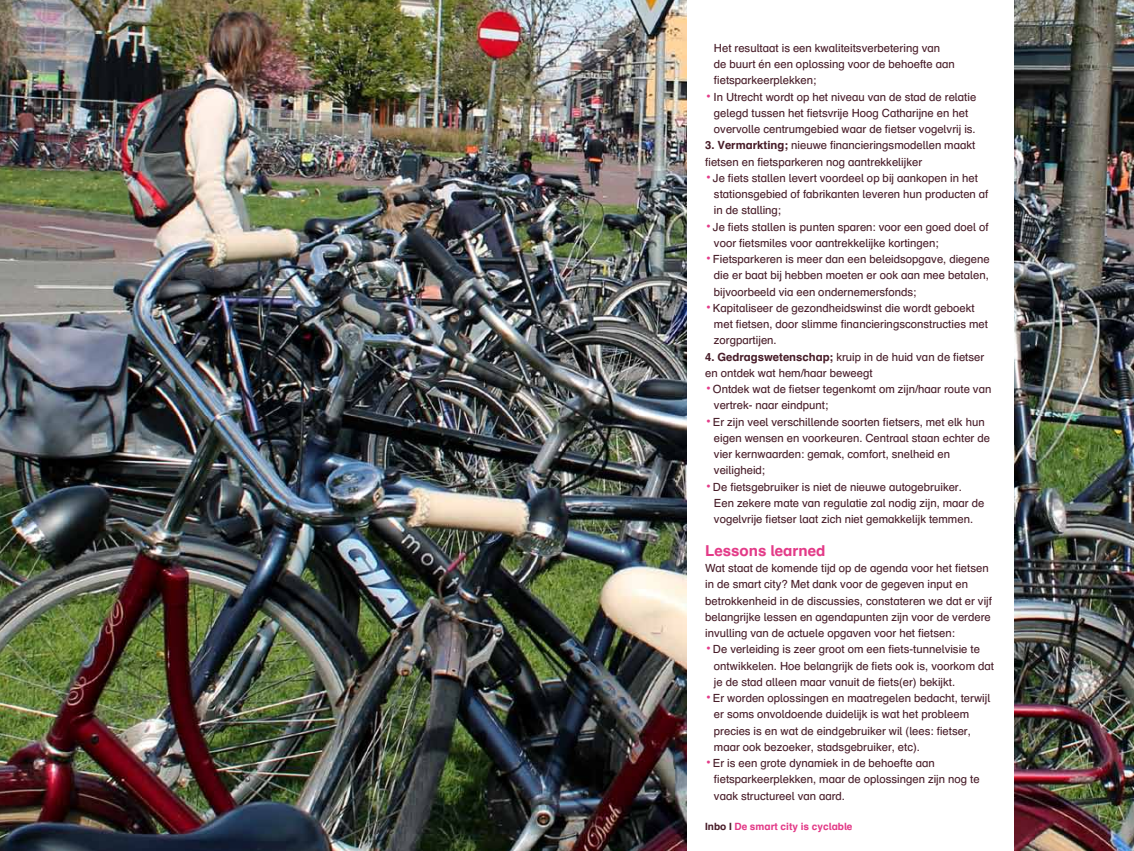
<style>
.page{position:relative;width:1134px;height:851px;background:#fff}
.page>*{position:absolute;margin:0;border:0;box-sizing:border-box;transform-origin:0 0}
.t1{font:700 15px "Schulbuch Nord";color:#e33b88}
.t2{font:11.25px/16.2px "Schulbuch Nord";color:#481d29}
.t3{font:700 10px "Schulbuch Nord";color:#e33b88}
.s1{font-size:13.75px;color:#e33b88}
.s2{font-weight:700}
.s3{color:#481d29}
</style>
<div class="page">
<img style="left:0;top:0;width:1134px;height:850px">
<div style="left:687px;top:0;width:326px;height:850px;background:#fff"></div>
<p class="t2" style="left:714px;top:39px;width:242px">Het resultaat is een kwaliteitsverbetering van de buurt én een oplossing voor de behoefte aan fietsparkeerplekken;</p>
<p class="t2" style="left:714px;top:88px;width:264px;text-indent:-9px"><span class="s1">•</span> In Utrecht wordt op het niveau van de stad de relatie gelegd tussen het fietsvrije Hoog Catharijne en het overvolle centrumgebied waar de fietser vogelvrij is.</p>
<p class="t2" style="left:705px;top:137px;width:272px"><span class="s2">3. Vermarkting;</span> nieuwe financieringsmodellen maakt fietsen en fietsparkeren nog aantrekkelijker</p>
<p class="t2" style="left:714px;top:169px;width:276px;text-indent:-9px"><span class="s1">•</span> Je fiets stallen levert voordeel op bij aankopen in het stationsgebied of fabrikanten leveren hun producten af in de stalling;</p>
<p class="t2" style="left:714px;top:218px;width:276px;text-indent:-9px"><span class="s1">•</span> Je fiets stallen is punten sparen: voor een goed doel of voor fietsmiles voor aantrekkelijke kortingen;</p>
<p class="t2" style="left:714px;top:251px;width:277px;text-align:justify;text-indent:-9px"><span class="s1">•</span> Fietsparkeren is meer dan een beleidsopgave, diegene die er baat bij hebben moeten er ook aan mee betalen, bijvoorbeeld via een ondernemersfonds;</p>
<p class="t2" style="left:714px;top:299px;width:276px;text-indent:-9px"><span class="s1">•</span> Kapitaliseer de gezondheidswinst die wordt geboekt met fietsen, door slimme financieringsconstructies met zorgpartijen.</p>
<p class="t2" style="left:705px;top:348px;width:281px"><span class="s2">4. Gedragswetenschap;</span> kruip in de huid van de fietser en ontdek wat hem/haar beweegt</p>
<p class="t2" style="left:714px;top:381px;width:279px;text-indent:-9px"><span class="s1">•</span> Ontdek wat de fietser tegenkomt om zijn/haar route van vertrek- naar eindpunt;</p>
<p class="t2" style="left:714px;top:413px;width:278px;text-indent:-9px"><span class="s1">•</span> Er zijn veel verschillende soorten fietsers, met elk hun eigen wensen en voorkeuren. Centraal staan echter de vier kernwaarden: gemak, comfort, snelheid en veiligheid;</p>
<p class="t2" style="left:714px;top:478px;width:272px;text-indent:-9px"><span class="s1">•</span> De fietsgebruiker is niet de nieuwe autogebruiker.<br>Een zekere mate van regulatie zal nodig zijn, maar de vogelvrije fietser laat zich niet gemakkelijk temmen.</p>
<h1 class="t1" style="left:705px;top:540px;width:122px">Lessons learned</h1>
<p class="t2" style="left:705px;top:559px;width:288px">Wat staat de komende tijd op de agenda voor het fietsen in de smart city? Met dank voor de gegeven input en betrokkenheid in de discussies, constateren we dat er vijf belangrijke lessen en agendapunten zijn voor de verdere invulling van de actuele opgaven voor het fietsen:</p>
<p class="t2" style="left:714px;top:641px;width:282px;text-indent:-9px"><span class="s1">•</span> De verleiding is zeer groot om een fiets-tunnelvisie te ontwikkelen. Hoe belangrijk de fiets ook is, voorkom dat je de stad alleen maar vanuit de fiets(er) bekijkt.</p>
<p class="t2" style="left:714px;top:689px;width:278px;text-indent:-9px"><span class="s1">•</span> Er worden oplossingen en maatregelen bedacht, terwijl er soms onvoldoende duidelijk is wat het probleem precies is en wat de eindgebruiker wil (lees: fietser, maar ook bezoeker, stadsgebruiker, etc).</p>
<p class="t2" style="left:714px;top:754px;width:267px;text-indent:-9px"><span class="s1">•</span> Er is een grote dynamiek in de behoefte aan fietsparkeerplekken, maar de oplossingen zijn nog te vaak structureel van aard.</p>
<p class="t3" style="left:705px;top:819px;width:149px"><span class="s3">Inbo I</span> De smart city is cyclable</p>
</div>
